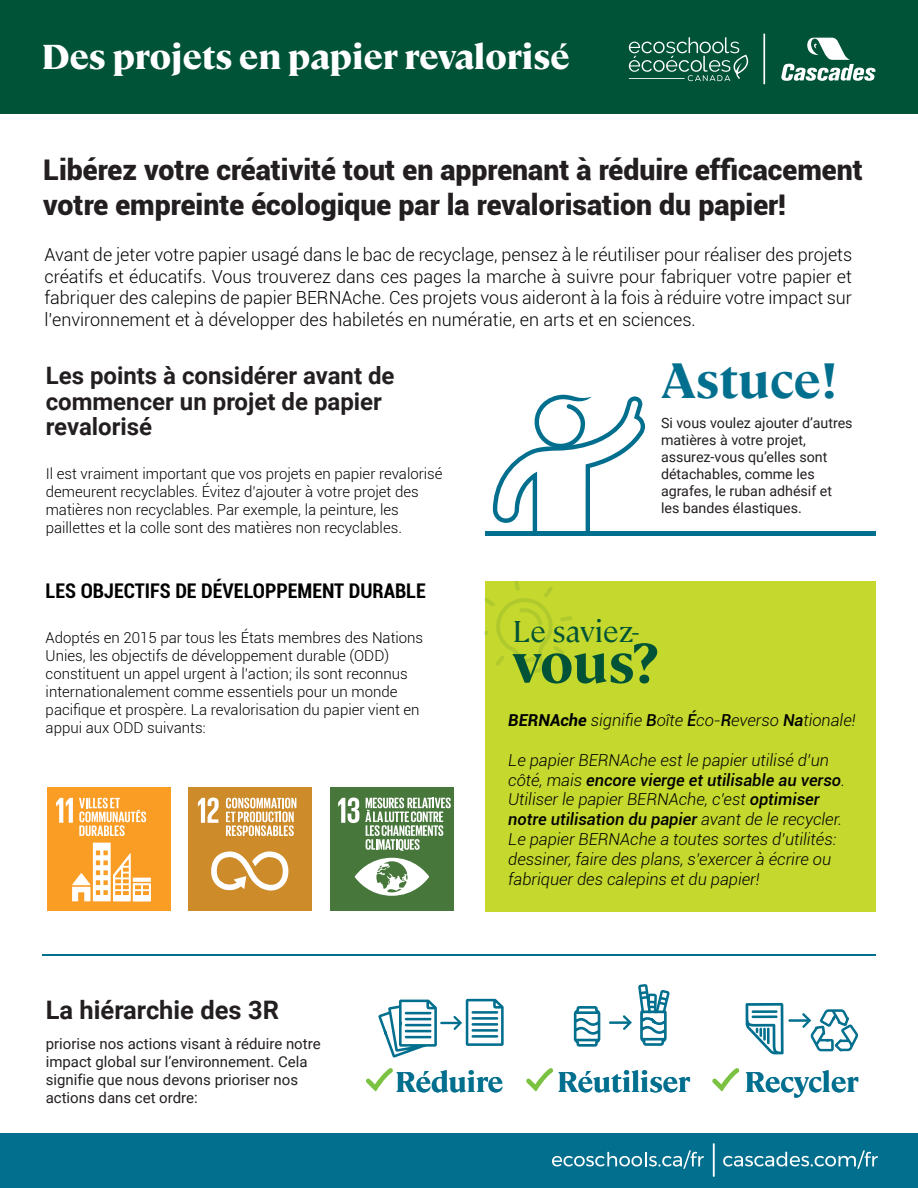
<style>
.page{position:relative;width:918px;height:1188px;background:#fff}
.page>*{position:absolute;margin:0;border:0;box-sizing:border-box;transform-origin:0 0}
.t1{font:700 55.35px "Cambon";color:#005336}
.t2{font:700 49.5px "Cambon";color:#036f8e}
.t3{font:800 34.5px "Cambon";color:#fff}
.t4{font:30px "Cambon";color:#005336}
.t5{font:900 28.5px/34.2px "Roboto";color:#231f20}
.t6{font:700 28.35px "Cambon";color:#036f8e}
.t7{font:700 25.5px "Roboto";color:#231f20}
.t8{font:700 24px/25.8px "Roboto";color:#231f20}
.t9{font:700 condensed 20.25px "Roboto";color:#000}
.t10{font:300 18px/21.6px "Roboto";color:#000;text-align:justify}
.t11{font:italic 300 16.5px/19.8px "Roboto";color:#000}
.t12{font:300 15px/18px "Roboto";color:#000}
.t13{font:15px/18px "Roboto";color:#231f20}
.t14{font:14.25px/17.1px "Roboto";color:#231f20}
.s1{font-weight:700}
.s2{font-weight:500}
</style>
<div class="page">
<div style="left:0;top:1133px;width:918px;height:55px;background:#036f8e"></div>
<hr style="left:43px;top:954px;width:833px;height:2px;background:#036f8e">
<svg style="left:378px;top:999px;width:126px;height:59px"></svg>
<svg style="left:574px;top:1006px;width:26px;height:41px"></svg>
<svg style="left:638px;top:984px;width:32px;height:62px"></svg>
<svg style="left:623px;top:1015px;width:9px;height:15px"></svg>
<hr style="left:609px;top:1021px;width:20px;height:3px;background:#036f8e">
<svg style="left:746px;top:1003px;width:38px;height:51px"></svg>
<hr style="left:788px;top:1019px;width:20px;height:3px;background:#036f8e">
<svg style="left:802px;top:1009px;width:56px;height:43px"></svg>
<svg style="left:366px;top:1068px;width:27px;height:23px"></svg>
<svg style="left:526px;top:1068px;width:27px;height:23px"></svg>
<svg style="left:712px;top:1068px;width:27px;height:23px"></svg>
<div style="left:0;top:0;width:918px;height:114px;background:#005336"></div>
<svg style="left:781px;top:38px;width:95px;height:43px"></svg>
<svg style="left:629px;top:37px;width:120px;height:44px"></svg>
<hr style="left:629px;top:78px;width:56px;height:1px;background:#fff">
<hr style="left:763px;top:34px;width:2px;height:50px;background:#fff">
<hr style="left:485px;top:531px;width:390px;height:4px;background:#036f8e">
<svg style="left:493px;top:395px;width:152px;height:136px"></svg>
<div style="left:485px;top:581px;width:390px;height:331px;background:#c4d82d"></div>
<svg style="left:485px;top:581px;width:87px;height:94px"></svg>
<hr style="left:713px;top:1143px;width:2px;height:34px;background:#fff">
<svg style="left:552px;top:1150px;width:152px;height:19px"></svg>
<svg style="left:723px;top:1150px;width:155px;height:19px"></svg>
<div style="left:47px;top:787px;width:124px;height:124px;background:#f99d25"></div>
<svg style="left:72px;top:843px;width:79px;height:59px"></svg>
<svg style="left:56px;top:798px;width:17px;height:25px"></svg>
<svg style="left:79px;top:798px;width:67px;height:38px"></svg>
<div style="left:189px;top:787px;width:123px;height:124px;background:#cd8b2a"></div>
<svg style="left:211px;top:851px;width:77px;height:40px"></svg>
<svg style="left:198px;top:798px;width:21px;height:25px"></svg>
<svg style="left:226px;top:798px;width:70px;height:38px"></svg>
<div style="left:330px;top:787px;width:123px;height:124px;background:#48773c"></div>
<svg style="left:355px;top:858px;width:74px;height:38px"></svg>
<svg style="left:338px;top:798px;width:21px;height:25px"></svg>
<svg style="left:365px;top:798px;width:86px;height:53px"></svg>
<h3 class="t3" style="left:42px;top:32px;width:529px">Des projets en papier revalorisé</h3>
<h3 class="t5" style="left:43px;top:152px;width:821px">Libérez votre créativité tout en apprenant à réduire efficacement votre empreinte écologique par la revalorisation du papier!</h3>
<p class="t10" style="left:44px;top:243px;width:809px">Avant de jeter votre papier usagé dans le bac de recyclage, pensez à le réutiliser pour réaliser des projets créatifs et éducatifs. Vous trouverez dans ces pages la marche à suivre pour fabriquer votre papier et fabriquer des calepins de papier BERNAche. Ces projets vous aideront à la fois à réduire votre impact sur l’environnement et à développer des habiletés en numératie, en arts et en sciences.</p>
<h3 class="t8" style="left:46px;top:362px;width:350px">Les points à considérer avant de commencer un projet de papier revalorisé</h3>
<p class="t12" style="left:46px;top:464px;width:398px">Il est vraiment important que vos projets en papier revalorisé demeurent recyclables. Évitez d’ajouter à votre projet des matières non recyclables. Par exemple, la peinture, les paillettes et la colle sont des matières non recyclables.</p>
<h3 class="t9" style="left:46px;top:577px;width:382px">LES OBJECTIFS DE DÉVELOPPEMENT DURABLE</h3>
<p class="t12" style="left:46px;top:628px;width:379px">Adoptés en 2015 par tous les États membres des Nations Unies, les objectifs de développement durable (ODD) constituent un appel urgent à l’action; ils sont reconnus internationalement comme essentiels pour un monde pacifique et prospère. La revalorisation du papier vient en appui aux ODD suivants:</p>
<h2 class="t2" style="left:662px;top:345px;width:178px">Astuce!</h2>
<p class="t14" style="left:661px;top:414px;width:193px">Si vous voulez ajouter d’autres matières à votre projet, assurez-vous qu’elles sont détachables, comme les agrafes, le ruban adhésif et les bandes élastiques.</p>
<h3 class="t4" style="left:513px;top:610px;width:128px">Le saviez-</h3>
<h1 class="t1" style="left:512px;top:623px;width:147px">vous?</h1>
<p class="t11" style="left:508px;top:710px;width:349px"><span class="s1">BERNAche</span> signifie <span class="s2">B</span>oîte <span class="s2">É</span>co-<span class="s2">R</span>everso <span class="s2">Na</span>tionale!</p>
<p class="t11" style="left:508px;top:749px;width:338px">Le papier BERNAche est le papier utilisé d’un côté, mais <span class="s2">encore vierge et utilisable au verso</span>.<br>Utiliser le papier BERNAche, c’est <span class="s2">optimiser notre utilisation du papier</span> avant de le recycler.<br>Le papier BERNAche a toutes sortes d’utilités: dessiner, faire des plans, s’exercer à écrire ou fabriquer des calepins et du papier!</p>
<h3 class="t7" style="left:46px;top:992px;width:235px">La hiérarchie des 3R</h3>
<p class="t13" style="left:46px;top:1034px;width:276px">priorise nos actions visant à réduire notre impact global sur l’environnement. Cela signifie que nous devons prioriser nos actions dans cet ordre:</p>
<h3 class="t6" style="left:396px;top:1062px;width:109px">Réduire</h3>
<h3 class="t6" style="left:557px;top:1062px;width:134px">Réutiliser</h3>
<h3 class="t6" style="left:745px;top:1062px;width:115px">Recycler</h3>
</div>
